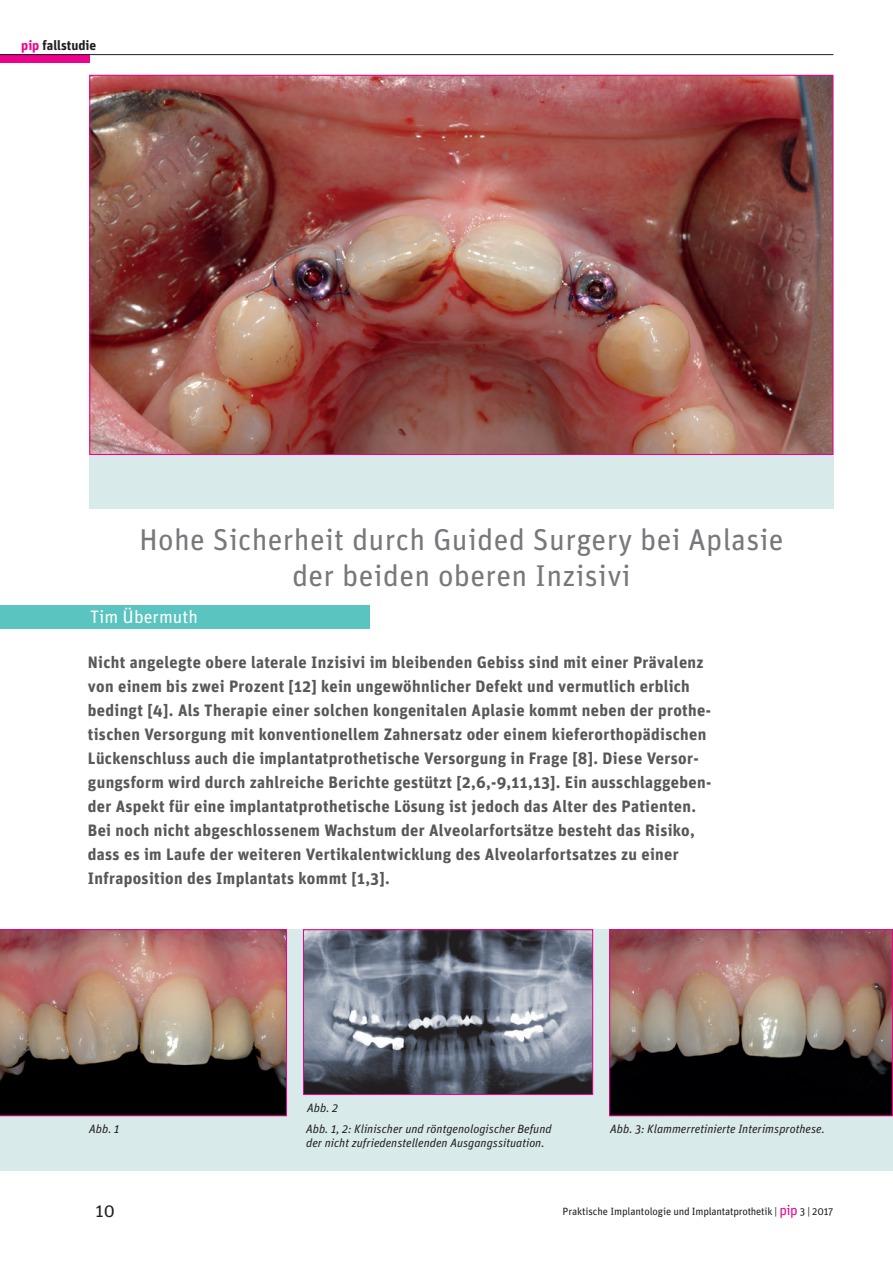
<style>
.page{position:relative;width:893px;height:1263px;background:#fff}
.page>*{position:absolute;margin:0;border:0;box-sizing:border-box;transform-origin:0 0}
.t1{font:30px/36px "Unit OT";letter-spacing:.01em;color:#76787b;text-align:center}
.t2{font:18px "Unit OT";color:#fff}
.t3{font:18px "Unit OT";color:#231f20}
.t4{font:700 16.5px/24px "Unit OT";letter-spacing:.02em;color:#57585a}
.t5{font:700 13.5px "Unit OT";color:#231f20}
.BUs{font:italic 12px "Unit OT";color:#231f20}
.t6{font:10.5px "Unit OT";letter-spacing:-.02em;color:#231f20}
.s1{color:#ed028c}
.s2{font-size:14.1px;color:#ed028c}
</style>
<div class="page">
<div style="left:0;top:54px;width:89px;height:9px;background:#ed028c"></div>
<hr style="left:0;top:54px;width:833px;height:1px;background:#231f20">
<div style="left:89px;top:75px;width:744px;height:434px;background:#d9eaea"></div>
<img style="left:91px;top:77px;width:740px;height:376px">
<div style="left:0;top:606px;width:370px;height:23px;background:#5ac4c1"></div>
<div style="left:0;top:929px;width:893px;height:241px;background:#d9eaea"></div>
<img style="left:0;top:929px;width:287px;height:187px">
<img style="left:611px;top:931px;width:280px;height:183px">
<div style="left:609px;top:929px;width:284px;height:187px;border:1px solid #ed028c"></div>
<img style="left:305px;top:931px;width:286px;height:162px">
<div style="left:303px;top:929px;width:290px;height:166px;border:1px solid #ed028c"></div>
<p class="t5" style="left:21px;top:37px;width:77px"><span class="s1">pip</span> fallstudie</p>
<p class="t1" style="left:139px;top:522px;width:646px">Hohe Sicherheit durch Guided Surgery bei Aplasie der beiden oberen Inzisivi</p>
<p class="t2" style="left:90px;top:606px;width:109px">Tim Übermuth</p>
<p class="t4" style="left:88px;top:650px;width:625px">Nicht angelegte obere laterale Inzisivi im bleibenden Gebiss sind mit einer Prävalenz von einem bis zwei Prozent [12] kein ungewöhnlicher Defekt und vermutlich erblich bedingt [4]. Als Therapie einer solchen kongenitalen Aplasie kommt neben der prothe&shy;tischen Versorgung mit konventionellem Zahnersatz oder einem kieferorthopädischen Lückenschluss auch die implantatprothetische Versorgung in Frage [8]. Diese Versor&shy;gungsform wird durch zahlreiche Berichte gestützt [2,6,-9,11,13]. Ein ausschlaggeben&shy;der Aspekt fü r eine implantatprothetische Lösung ist jedoch das Alter des Patienten.<br>Bei noch nicht abgeschlossenem Wachstum der Alveolarfortsätze besteht das Risiko, dass es im Laufe der weiteren Vertikalentwicklung des Alveolarfortsatzes zu einer Infraposition des Implantats kommt [1,3].</p>
<p class="BUs" style="left:307px;top:1101px;width:32px">Abb. 2</p>
<p class="BUs" style="left:89px;top:1122px;width:32px">Abb. 1</p>
<p class="BUs" style="left:306px;top:1122px;width:247px">Abb. 1, 2: Klinischer und röntgenologischer Befund</p>
<p class="BUs" style="left:610px;top:1122px;width:216px">Abb. 3: Klammerretinierte Interimsprothese.</p>
<p class="BUs" style="left:306px;top:1135px;width:240px">der nicht zufriedenstellenden Ausgangssituation.</p>
<p class="t3" style="left:96px;top:1200px;width:21px">10</p>
<p class="t6" style="left:563px;top:1205px;width:272px">Praktische Implantologie und Implantatprothetik | <span class="s2">pip</span> 3 | 2017</p>
</div>
